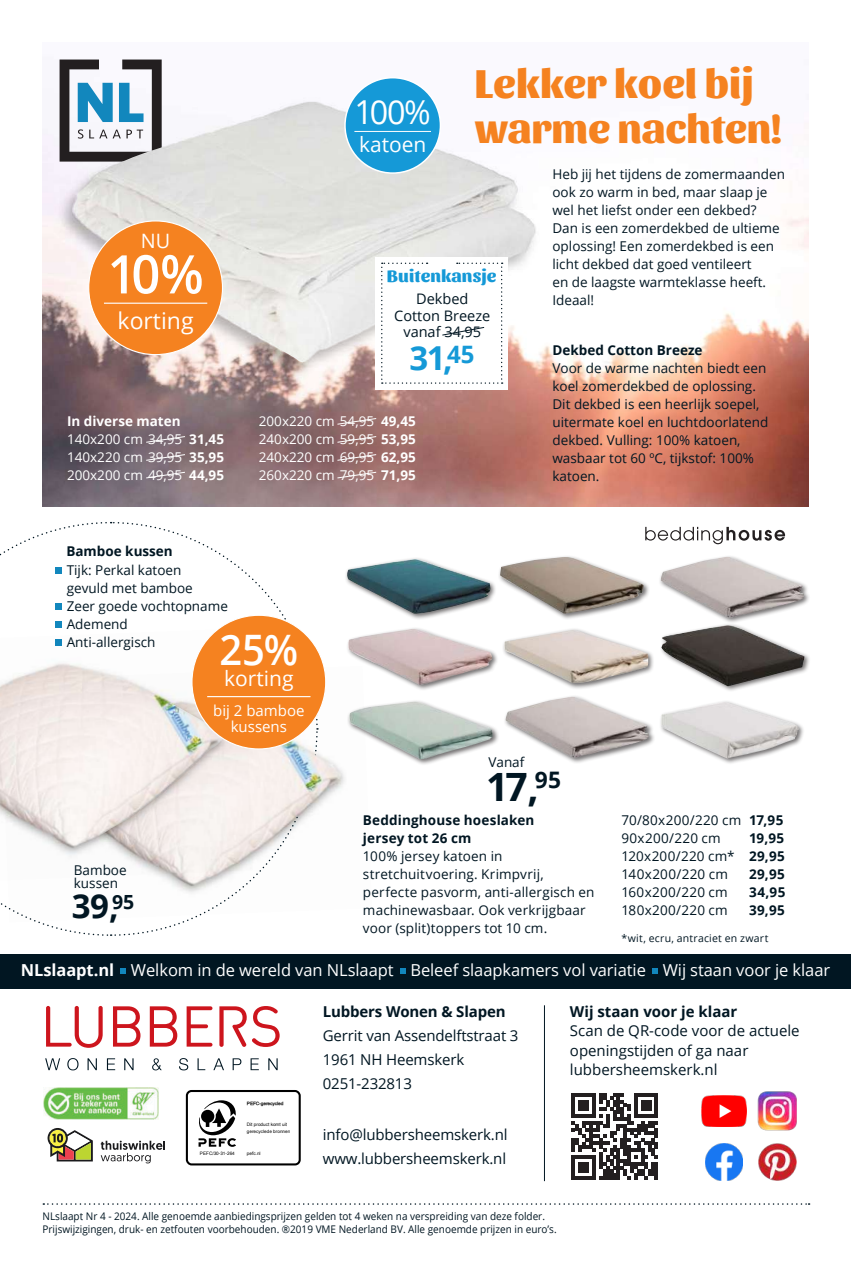
<style>
.page{position:relative;width:851px;height:1263px;background:#fff}
.page>*{position:absolute;margin:0;border:0;box-sizing:border-box;transform-origin:0 0}
.t1{font:600 53.25px "Open Sans";color:#fff;scale:.95 1}
.t2{font:600 42px "Open Sans";color:#fff;scale:.95 1}
.t3{font:800 41.85px/44.5px "Sansita";color:#f58220}
.t4{font:700 39px "Open Sans";color:#011622}
.t5{font:700 33px "Open Sans";color:#011622}
.t6{font:700 33px "Open Sans";color:#1599d7}
.t7{font:33px "Open Sans";color:#fff}
.t8{font:22.95px "Open Sans";color:#fff}
.t9{font:21px "Open Sans";color:#fff}
.t10{font:19.8px "Open Sans";color:#fff}
.t11{font:800 17.7px "Sansita";letter-spacing:.01em;color:#1599d7}
.t12{font:16.5px "Open Sans";letter-spacing:-.005em;color:#fff}
.t13{font:15px/24px "Open Sans";letter-spacing:-.01em;color:#011622}
.t14{font:700 15px "Open Sans";letter-spacing:-.01em;color:#011622}
.t15{font:15px/16.5px "Open Sans";color:#fff;text-align:center}
.t16{font:14.55px/16.2px "Open Sans";color:#011622;text-align:center}
.t17{font:13.5px/18px "Open Sans";color:#011622}
.t18{font:13.5px/18px "Open Sans";color:#fff}
.t19{font:700 13.5px/18px "Open Sans";letter-spacing:.005em;color:#011622}
.t20{font:13.5px/18px "Open Sans";letter-spacing:.025em;color:#011622}
.t21{font:10.5px/13.5px "Open Sans";color:#011622;scale:.95 1}
.t22{font:10.5px "Open Sans";letter-spacing:.02em;color:#011622}
.t23{font:4.65px/6.4px "Arial Unicode MS";color:#000}
.t24{font:4.65px "Cairo Font 1 0";color:#000}
.s1{font-weight:700}
</style>
<div class="page">
<img style="left:43px;top:129px;width:765px;height:377px">
<div style="left:0;top:955px;width:850px;height:34px;background:#011622"></div>
<svg style="left:120px;top:968px;width:5px;height:5px"></svg>
<svg style="left:400px;top:968px;width:5px;height:5px"></svg>
<svg style="left:652px;top:968px;width:5px;height:5px"></svg>
<div style="left:659px;top:623px;width:152px;height:70px;background:#231f20;opacity:.65"></div>
<img style="left:661px;top:625px;width:143px;height:61px">
<div style="left:503px;top:694px;width:152px;height:70px;background:#231f20;opacity:.65"></div>
<img style="left:505px;top:697px;width:144px;height:61px">
<div style="left:658px;top:700px;width:146px;height:65px;background:#231f20;opacity:.65"></div>
<img style="left:661px;top:702px;width:137px;height:56px">
<div style="left:344px;top:557px;width:153px;height:63px;background:#231f20;opacity:.65"></div>
<img style="left:346px;top:559px;width:144px;height:56px">
<div style="left:497px;top:554px;width:153px;height:66px;background:#231f20;opacity:.65"></div>
<img style="left:500px;top:557px;width:143px;height:57px">
<div style="left:346px;top:626px;width:152px;height:65px;background:#231f20;opacity:.65"></div>
<img style="left:348px;top:629px;width:144px;height:56px">
<div style="left:502px;top:628px;width:152px;height:62px;background:#231f20;opacity:.65"></div>
<img style="left:504px;top:630px;width:144px;height:54px">
<div style="left:347px;top:699px;width:152px;height:67px;background:#231f20;opacity:.65"></div>
<img style="left:372px;top:702px;width:121px;height:58px">
<div style="left:658px;top:554px;width:152px;height:70px;background:#231f20;opacity:.65"></div>
<img style="left:660px;top:557px;width:144px;height:61px">
<svg style="left:645px;top:527px;width:140px;height:17px"></svg>
<div style="left:55px;top:567px;width:7px;height:7px;background:#1287bd"></div>
<div style="left:55px;top:603px;width:7px;height:7px;background:#1287bd"></div>
<div style="left:55px;top:621px;width:7px;height:7px;background:#1287bd"></div>
<img style="left:1px;top:666px;width:371px;height:256px">
<img style="left:34px;top:703px;width:310px;height:183px">
<img style="left:55px;top:59px;width:507px;height:394px">
<img style="left:71px;top:102px;width:464px;height:262px">
<div style="left:345px;top:78px;width:95px;height:95px;background:#1599d7;border-radius:50%"></div>
<div style="left:344px;top:77px;width:97px;height:97px;border:2px solid #fff;border-radius:50%"></div>
<hr style="left:354px;top:131px;width:77px;height:1px;background:#fff">
<img style="left:1px;top:639px;width:252px;height:241px">
<img style="left:0;top:665px;width:225px;height:183px">
<div style="left:192px;top:615px;width:134px;height:134px;background:#f58220;border-radius:50%"></div>
<hr style="left:207px;top:696px;width:103px;height:1px;background:#fff">
<div style="left:89px;top:221px;width:133px;height:134px;background:#f58220;border-radius:50%"></div>
<hr style="left:104px;top:303px;width:103px;height:1px;background:#fff">
<svg style="left:145px;top:436px;width:41px;height:7px"></svg>
<svg style="left:145px;top:454px;width:41px;height:7px"></svg>
<svg style="left:145px;top:471px;width:41px;height:8px"></svg>
<svg style="left:336px;top:436px;width:41px;height:7px"></svg>
<svg style="left:336px;top:454px;width:41px;height:7px"></svg>
<svg style="left:336px;top:471px;width:41px;height:8px"></svg>
<svg style="left:336px;top:418px;width:41px;height:7px"></svg>
<div style="left:375px;top:257px;width:133px;height:133px;background:#fff"></div>
<svg style="left:381px;top:263px;width:121px;height:121px"></svg>
<svg style="left:113px;top:1006px;width:27px;height:40px"></svg>
<svg style="left:150px;top:1006px;width:27px;height:40px"></svg>
<svg style="left:46px;top:1006px;width:57px;height:42px"></svg>
<svg style="left:186px;top:1006px;width:26px;height:40px"></svg>
<svg style="left:219px;top:1006px;width:60px;height:41px"></svg>
<svg style="left:45px;top:1058px;width:15px;height:12px"></svg>
<svg style="left:67px;top:1058px;width:11px;height:12px"></svg>
<svg style="left:87px;top:1058px;width:10px;height:12px"></svg>
<svg style="left:107px;top:1058px;width:8px;height:12px"></svg>
<svg style="left:124px;top:1058px;width:9px;height:12px"></svg>
<svg style="left:152px;top:1058px;width:10px;height:12px"></svg>
<svg style="left:179px;top:1058px;width:9px;height:12px"></svg>
<svg style="left:197px;top:1058px;width:8px;height:12px"></svg>
<svg style="left:213px;top:1058px;width:11px;height:12px"></svg>
<svg style="left:232px;top:1058px;width:9px;height:12px"></svg>
<svg style="left:250px;top:1058px;width:9px;height:12px"></svg>
<svg style="left:268px;top:1058px;width:9px;height:12px"></svg>
<hr style="left:544px;top:1005px;width:1px;height:176px;background:#011622">
<img style="left:46px;top:1087px;width:112px;height:6px">
<img style="left:762px;top:1091px;width:32px;height:2px">
<div style="left:186px;top:1090px;width:115px;height:75px;border:2px solid #000;border-radius:5px"></div>
<svg style="left:43px;top:1093px;width:766px;height:112px"></svg>
<h3 class="t10" style="left:141px;top:227px;width:31px">NU</h3>
<h1 class="t1" style="left:107px;top:238px;width:103px">10%</h1>
<h3 class="t8" style="left:118px;top:305px;width:78px">korting</h3>
<h3 class="t3" style="left:474px;top:62px;width:309px">Lekker koel bij warme nachten!</h3>
<p class="t17" style="left:552px;top:165px;width:234px">Heb jij het tijdens de zomermaanden ook zo warm in bed, maar slaap je wel het liefst onder een dekbed?<br>Dan is een zomerdekbed de ultieme oplossing! Een zomerdekbed is een licht dekbed dat goed ventileert<br>en de laagste warmteklasse heeft.<br>Ideaal!</p>
<h3 class="t7" style="left:354px;top:90px;width:78px">100%</h3>
<h3 class="t9" style="left:359px;top:130px;width:69px">katoen</h3>
<h3 class="t11" style="left:387px;top:265px;width:111px">Buitenkansje</h3>
<p class="t16" style="left:394px;top:291px;width:98px">Dekbed<br>Cotton Breeze vanaf 34,95</p>
<h3 class="t6" style="left:409px;top:335px;width:66px">31,<sup>45</sup></h3>
<p class="t18" style="left:67px;top:412px;width:158px"><span class="s1">In diverse maten<br></span>140x200 cm 34,95 <span class="s1">31,45<br></span>140x220 cm 39,95 <span class="s1">35,95<br></span>200x200 cm 49,95 <span class="s1">44,95</span></p>
<p class="t18" style="left:259px;top:412px;width:158px;text-align:justify">200x220 cm 54,95 <span class="s1">49,45<br></span>240x200 cm 59,95 <span class="s1">53,95<br></span>240x220 cm 69,95 <span class="s1">62,95<br></span>260x220 cm 79,95 <span class="s1">71,95</span></p>
<p class="t19" style="left:552px;top:341px;width:152px">Dekbed Cotton Breeze</p>
<p class="t17" style="left:552px;top:359px;width:217px">Voor de warme nachten biedt een koel zomerdekbed de oplossing.<br>Dit dekbed is een heerlijk soepel, uitermate koel en luchtdoorlatend dekbed. Vulling: 100% katoen, wasbaar tot 60 ºC, tijkstof: 100% katoen.</p>
<p class="t19" style="left:66px;top:542px;width:108px">Bamboe kussen</p>
<p class="t17" style="left:67px;top:560px;width:163px">Tijk: Perkal katoen<br>gevuld met bamboe<br>Zeer goede vochtopname<br>Ademend<br>Anti-allergisch</p>
<h2 class="t2" style="left:219px;top:621px;width:85px">25%</h2>
<h3 class="t9" style="left:224px;top:664px;width:71px">korting</h3>
<p class="t15" style="left:213px;top:702px;width:93px">bij 2 bamboe kussens</p>
<p class="t17" style="left:488px;top:753px;width:37px">Vanaf</p>
<h3 class="t4" style="left:486px;top:759px;width:76px">17,<sup>95</sup></h3>
<p class="t17" style="left:74px;top:863px;width:54px;line-height:13.5px">Bamboe kussen</p>
<h3 class="t5" style="left:72px;top:883px;width:64px">39,<sup>95</sup></h3>
<p class="t19" style="left:363px;top:810px;width:173px">Beddinghouse hoeslaken jersey tot 26 cm</p>
<p class="t17" style="left:363px;top:846px;width:233px">100% jersey katoen in stretchuitvoering. Krimpvrij, perfecte pasvorm, anti-allergisch en machinewasbaar. Ook verkrijgbaar voor (split)toppers tot 10 cm.</p>
<p class="t20" style="left:621px;top:810px;width:163px">70/80x200/220 cm <span class="s1">17,95<br></span>90x200/220 cm</p>
<p class="t17" style="left:621px;top:828px;width:165px;text-align:justify;text-indent:128px"><span class="s1">19,95<br></span>120x200/220 cm* <span class="s1">29,95<br></span>140x200/220 cm</p>
<p class="t19" style="left:749px;top:864px;width:37px">29,95</p>
<p class="t20" style="left:621px;top:882px;width:108px">160x200/220 cm</p>
<p class="t19" style="left:749px;top:882px;width:38px">34,95</p>
<p class="t20" style="left:621px;top:900px;width:108px">180x200/220 cm</p>
<p class="t19" style="left:749px;top:900px;width:37px">39,95</p>
<p class="t22" style="left:621px;top:931px;width:149px">*wit, ecru, antraciet en zwart</p>
<p class="t12" style="left:21px;top:958px;width:810px"><span class="s1">NLslaapt.nl</span> Welkom in de wereld van NLslaapt Beleef slaapkamers vol variatie Wij staan voor je klaar</p>
<p class="t23" style="left:200px;top:1150px;width:36px">PEFC/30-31-264</p>
<p class="t24" style="left:247px;top:1101px;width:38px">PEFC-gerecycled</p>
<p class="t23" style="left:247px;top:1121px;width:45px">Dit product komt uit gerecyclede bronnen</p>
<p class="t23" style="left:247px;top:1150px;width:15px">pefc.nl</p>
<p class="t14" style="left:323px;top:1001px;width:184px">Lubbers Wonen &amp; Slapen</p>
<p class="t13" style="left:323px;top:1023px;width:197px">Gerrit van Assendelftstraat 3<br>1961 NH Heemskerk<br>0251-232813</p>
<p class="t13" style="left:323px;top:1122px;width:186px">info@lubbersheemskerk.nl www.lubbersheemskerk.nl</p>
<p class="t14" style="left:570px;top:1001px;width:169px">Wij staan voor je klaar</p>
<p class="t13" style="left:570px;top:1021px;width:231px;line-height:19.5px">Scan de QR-code voor de actuele openingstijden of ga naar lubbersheemskerk.nl</p>
<p class="t21" style="left:43px;top:1209px;width:542px">NLslaapt Nr 4 - 2024. Alle genoemde aanbiedingsprijzen gelden tot 4 weken na verspreiding van deze folder.<br>Prijswijzigingen, druk- en zetfouten voorbehouden. ®2019 VME Nederland BV. Alle genoemde prijzen in euro’s.</p>
</div>
